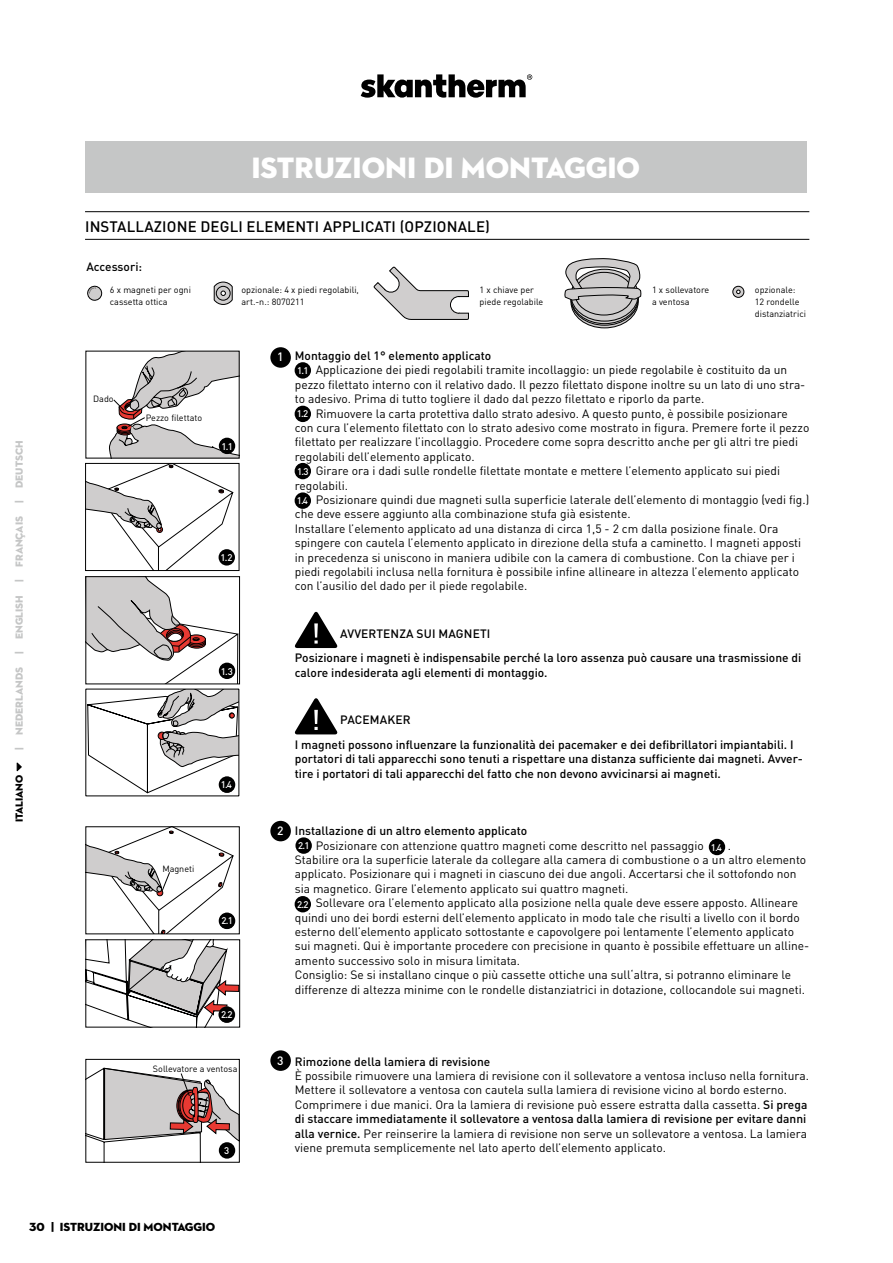
<style>
.page{position:relative;width:893px;height:1263px;background:#fff}
.page>*{position:absolute;margin:0;border:0;box-sizing:border-box;transform-origin:0 0}
.t1{font:30px "Neutraface 2 Display Titling";color:#fff}
.t2{font:500 15px "DIN Pro";letter-spacing:.01em;color:#000}
.t3{font:12px/14.4px "DIN Pro";color:#000}
.t4{font:500 12px/24.9px "DIN Pro";color:#000}
.t5{font:12px "Neutraface 2 Display Titling";color:#000}
.t6{font:500 12px "DIN";color:#fff}
.t7{font:500 12px "DIN Pro";color:#fff}
.t8{font:10.5px "Neutraface 2 Display Titling";color:#c5c6c6}
.t9{font:10.5px "Neutraface 2 Display Titling";color:#000}
.t10{font:500 9.6px "DIN";color:#fff}
.t11{font:9px/12px "DIN Pro";color:#000}
.s1{font-weight:500}
</style>
<div class="page">
<svg style="left:361px;top:74px;width:171px;height:24px"></svg>
<svg style="left:733px;top:286px;width:11px;height:11px"></svg>
<div style="left:733px;top:286px;width:11px;height:12px;border:1px solid #000;border-radius:50%"></div>
<svg style="left:736px;top:290px;width:4px;height:4px"></svg>
<hr style="left:85px;top:239px;width:724px;height:1px;background:#000">
<hr style="left:85px;top:211px;width:724px;height:1px;background:#000">
<div style="left:85px;top:141px;width:721px;height:51px;background:#c5c6c6"></div>
<svg style="left:294px;top:611px;width:44px;height:37px"></svg>
<svg style="left:294px;top:698px;width:44px;height:37px"></svg>
<div style="left:295px;top:362px;width:16px;height:17px;background:#000;border-radius:50%"></div>
<div style="left:295px;top:406px;width:16px;height:16px;background:#000;border-radius:50%"></div>
<div style="left:295px;top:463px;width:16px;height:16px;background:#000;border-radius:50%"></div>
<div style="left:295px;top:492px;width:16px;height:17px;background:#000;border-radius:50%"></div>
<div style="left:295px;top:896px;width:16px;height:16px;background:#000;border-radius:50%"></div>
<div style="left:270px;top:1050px;width:21px;height:21px;background:#000;border-radius:50%"></div>
<div style="left:270px;top:821px;width:21px;height:20px;background:#000;border-radius:50%"></div>
<div style="left:270px;top:347px;width:21px;height:21px;background:#000;border-radius:50%"></div>
<div style="left:709px;top:839px;width:16px;height:16px;background:#000;border-radius:50%"></div>
<svg style="left:86px;top:1058px;width:154px;height:104px"></svg>
<svg style="left:86px;top:577px;width:154px;height:216px"></svg>
<svg style="left:86px;top:940px;width:153px;height:87px"></svg>
<svg style="left:86px;top:351px;width:153px;height:219px"></svg>
<div style="left:219px;top:549px;width:16px;height:16px;background:#000;border-radius:50%"></div>
<svg style="left:88px;top:828px;width:146px;height:104px"></svg>
<div style="left:219px;top:1006px;width:16px;height:17px;background:#000;border-radius:50%"></div>
<div style="left:219px;top:913px;width:16px;height:16px;background:#000;border-radius:50%"></div>
<div style="left:219px;top:776px;width:16px;height:17px;background:#000;border-radius:50%"></div>
<div style="left:295px;top:837px;width:17px;height:17px;background:#000;border-radius:50%"></div>
<svg style="left:87px;top:286px;width:15px;height:15px"></svg>
<svg style="left:214px;top:282px;width:19px;height:23px"></svg>
<svg style="left:374px;top:267px;width:95px;height:53px"></svg>
<svg style="left:571px;top:276px;width:67px;height:52px"></svg>
<svg style="left:571px;top:272px;width:67px;height:52px"></svg>
<svg style="left:571px;top:269px;width:67px;height:52px"></svg>
<div style="left:575px;top:272px;width:58px;height:43px;background:#cfcdcd;border-radius:50%"></div>
<svg style="left:564px;top:258px;width:78px;height:43px"></svg>
<svg style="left:17px;top:762px;width:5px;height:9px"></svg>
<h1 class="t1" style="left:251px;top:149px;width:390px">ISTRUZIONI DI MONTAGGIO</h1>
<p class="t8" style="left:13px;top:750px;width:311px;rotate:-90deg">| NEDERLANDS | ENGLISH | FRANÇAIS | DEUTSCH</p>
<p class="t9" style="left:13px;top:822px;width:49px;rotate:-90deg">ITALIANO</p>
<p class="t2" style="left:85px;top:214px;width:406px">INSTALLAZIONE DEGLI ELEMENTI APPLICATI (OPZIONALE)</p>
<p class="t4" style="left:86px;top:253px;width:57px">Accessori:</p>
<p class="t11" style="left:110px;top:283px;width:83px">6 x magneti per ogni cassetta ottica</p>
<p class="t11" style="left:241px;top:283px;width:119px">opzionale: 4 x piedi regolabili, art.-n.: 8070211</p>
<p class="t11" style="left:480px;top:283px;width:65px">1 x chiave per piede regolabile</p>
<p class="t11" style="left:652px;top:283px;width:59px">1 x sollevatore a ventosa</p>
<p class="t11" style="left:755px;top:283px;width:53px">opzionale:<br>12 rondelle distanziatrici</p>
<p class="t11" style="left:93px;top:391px;width:22px">Dado</p>
<p class="t11" style="left:146px;top:411px;width:58px">Pezzo filettato</p>
<p class="t10" style="left:222px;top:440px;width:13px">1.1</p>
<p class="t10" style="left:220px;top:552px;width:14px">1.2</p>
<p class="t10" style="left:221px;top:665px;width:14px">1.3</p>
<p class="t10" style="left:221px;top:779px;width:13px">1.4</p>
<p class="t11" style="left:162px;top:862px;width:34px">Magneti</p>
<p class="t10" style="left:221px;top:915px;width:13px">2.1</p>
<p class="t10" style="left:221px;top:1009px;width:13px">2.2</p>
<p class="t11" style="left:153px;top:1062px;width:86px">Sollevatore a ventosa</p>
<p class="t10" style="left:224px;top:1144px;width:7px">3</p>
<p class="t7" style="left:277px;top:347px;width:8px">1</p>
<p class="t4" style="left:295px;top:342px;width:198px">Montaggio del 1° elemento applicato</p>
<p class="t3" style="left:295px;top:362px;width:512px;text-indent:21px">Applicazione dei piedi regolabili tramite incollaggio: un piede regolabile è costituito da un pezzo filettato interno con il relativo dado. Il pezzo filettato dispone inoltre su un lato di uno stra&shy;to adesivo. Prima di tutto togliere il dado dal pezzo filettato e riporlo da parte.</p>
<p class="t3" style="left:316px;top:405px;width:474px">Rimuovere la carta protettiva dallo strato adesivo. A questo punto, è possibile posizionare</p>
<p class="t3" style="left:295px;top:419px;width:516px">con cura l’elemento filettato con lo strato adesivo come mostrato in figura. Premere forte il pezzo</p>
<p class="t3" style="left:295px;top:434px;width:505px">filettato per realizzare l’incollaggio. Procedere come sopra descritto anche per gli altri tre piedi</p>
<p class="t3" style="left:295px;top:448px;width:181px">regolabili dell’elemento applicato.</p>
<p class="t3" style="left:316px;top:462px;width:466px">Girare ora i dadi sulle rondelle filettate montate e mettere l’elemento applicato sui piedi</p>
<p class="t3" style="left:295px;top:477px;width:55px">regolabili.</p>
<p class="t3" style="left:316px;top:491px;width:495px">Posizionare quindi due magneti sulla superficie laterale dell’elemento di montaggio (vedi fig.)</p>
<p class="t3" style="left:295px;top:506px;width:337px">che deve essere aggiunto alla combinazione stufa già esistente.</p>
<p class="t3" style="left:295px;top:520px;width:485px">Installare l’elemento applicato ad una distanza di circa 1,5 - 2 cm dalla posizione finale. Ora</p>
<p class="t3" style="left:295px;top:534px;width:508px">spingere con cautela l’elemento applicato in direzione della stufa a caminetto. I magneti apposti</p>
<p class="t3" style="left:295px;top:549px;width:501px">in precedenza si uniscono in maniera udibile con la camera di combustione. Con la chiave per i</p>
<p class="t3" style="left:295px;top:563px;width:506px">piedi regolabili inclusa nella fornitura è possibile infine allineare in altezza l’elemento applicato</p>
<p class="t3" style="left:295px;top:578px;width:234px">con l’ausilio del dado per il piede regolabile.</p>
<p class="t4" style="left:295px;top:619px;width:508px;text-indent:45px">AVVERTENZA SUI MAGNETI<br>Posizionare i magneti è indispensabile perché la loro assenza può causare una trasmissione di</p>
<p class="t4" style="left:295px;top:659px;width:254px">calore indesiderata agli elementi di montaggio.</p>
<p class="t4" style="left:295px;top:706px;width:500px;text-indent:45px">PACEMAKER<br>I magneti possono influenzare la funzionalità dei pacemaker e dei defibrillatori impiantabili. I</p>
<p class="t4" style="left:295px;top:750px;width:510px;line-height:14.4px">portatori di tali apparecchi sono tenuti a rispettare una distanza sufficiente dai magneti. Avver&shy;tire i portatori di tali apparecchi del fatto che non devono avvicinarsi ai magneti.</p>
<p class="t10" style="left:297px;top:364px;width:13px">1.1</p>
<p class="t10" style="left:297px;top:407px;width:13px">1.2</p>
<p class="t10" style="left:297px;top:465px;width:13px">1.3</p>
<p class="t10" style="left:297px;top:495px;width:13px">1.4</p>
<p class="t6" style="left:277px;top:823px;width:8px">2</p>
<p class="t4" style="left:295px;top:817px;width:234px">Installazione di un altro elemento applicato</p>
<p class="t3" style="left:316px;top:837px;width:390px">Posizionare con attenzione quattro magneti come descritto nel passaggio</p>
<p class="t3" style="left:295px;top:837px;width:513px;text-indent:433px">.<br>Stabilire ora la superficie laterale da collegare alla camera di combustione o a un altro elemento applicato. Posizionare qui i magneti in ciascuno dei due angoli. Accertarsi che il sottofondo non sia magnetico. Girare l’elemento applicato sui quattro magneti.</p>
<p class="t3" style="left:295px;top:894px;width:516px;text-indent:21px">Sollevare ora l’elemento applicato alla posizione nella quale deve essere apposto. Allineare quindi uno dei bordi esterni dell’elemento applicato in modo tale che risulti a livello con il bordo esterno dell’elemento applicato sottostante e capovolgere poi lentamente l’elemento applicato sui magneti. Qui è importante procedere con precisione in quanto è possibile effettuare un alline&shy;amento successivo solo in misura limitata.<br>Consiglio: Se si installano cinque o più cassette ottiche una sull‘altra, si potranno eliminare le differenze di altezza minime con le rondelle distanziatrici in dotazione, collocandole sui magneti.</p>
<p class="t10" style="left:298px;top:839px;width:13px">2.1</p>
<p class="t10" style="left:711px;top:841px;width:13px">1.4</p>
<p class="t10" style="left:297px;top:898px;width:13px">2.2</p>
<p class="t6" style="left:277px;top:1053px;width:8px">3</p>
<p class="t4" style="left:295px;top:1047px;width:197px">Rimozione della lamiera di revisione</p>
<p class="t3" style="left:295px;top:1067px;width:516px">È possibile rimuovere una lamiera di revisione con il sollevatore a ventosa incluso nella fornitura.<br>Mettere il sollevatore a ventosa con cautela sulla lamiera di revisione vicino al bordo esterno.<br>Comprimere i due manici. Ora la lamiera di revisione può essere estratta dalla cassetta. <span class="s1">Si prega di staccare immediatamente il sollevatore a ventosa dalla lamiera di revisione per evitare danni alla vernice.</span> Per reinserire la lamiera di revisione non serve un sollevatore a ventosa. La lamiera viene premuta semplicemente nel lato aperto dell’elemento applicato.</p>
<p class="t5" style="left:51px;top:1219px;width:166px">| ISTRUZIONI DI MONTAGGIO</p>
<p class="t5" style="left:29px;top:1219px;width:17px">30</p>
</div>
